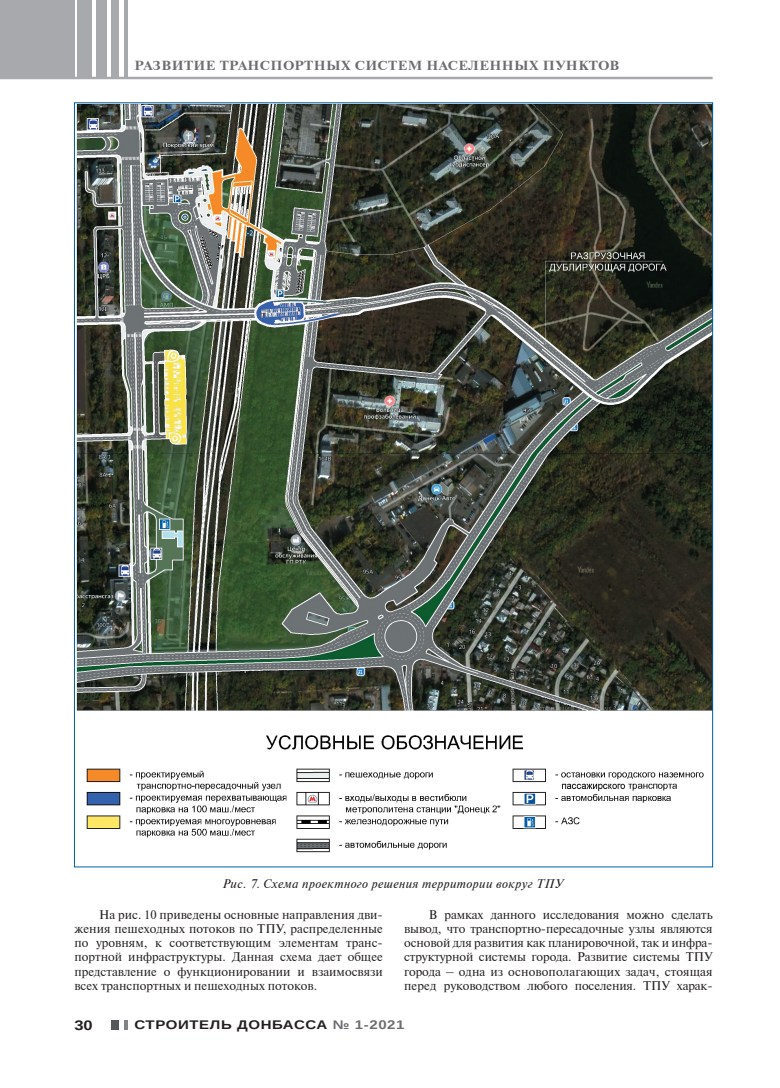
<style>
.page{position:relative;width:780px;height:1088px;background:#fff}
.page>*{position:absolute;margin:0;border:0;box-sizing:border-box;transform-origin:0 0}
.t1{font:700 13.75px "Arimo";color:#231f20;scale:1.2 1}
.t2{font:700 13.12px "Newton C";letter-spacing:.035em;color:#6c6d70;scale:1.1 1}
.t3{font:12.5px/14.1px "Newton C";color:#231f20;text-align:justify}
.t4{font:italic 12.5px "Newton C";letter-spacing:.03em;color:#231f20}
.t5{font:700 12.5px "Arimo";letter-spacing:.04em;color:#231f20;scale:1.2 1}
.s1{color:#6c6d70}
</style>
<div class="page">
<div style="left:0;top:0;width:74px;height:78px;background:#a8a9ad"></div>
<div style="left:78px;top:0;width:14px;height:78px;background:#a8a9ad"></div>
<div style="left:96px;top:0;width:11px;height:78px;background:#a8a9ad"></div>
<div style="left:111px;top:0;width:7px;height:78px;background:#a8a9ad"></div>
<hr style="left:124px;top:0;width:3px;height:78px;background:#a8a9ad">
<div style="left:111px;top:1020px;width:7px;height:9px;background:#57585a"></div>
<svg style="left:124px;top:1020px;width:3px;height:9px"></svg>
<hr style="left:0;top:77px;width:712px;height:2px;background:#a8a9ad">
<img style="left:76px;top:104px;width:635px;height:749px">
<p class="t2" style="left:134px;top:58px;width:442px">РАЗВИТИЕ ТРАНСПОРТНЫХ СИСТЕМ НАСЕЛЕННЫХ ПУНКТОВ</p>
<p class="t4" style="left:222px;top:877px;width:342px">Рис. 7. Схема проектного решения территории вокруг ТПУ</p>
<p class="t3" style="left:74px;top:908px;width:310px;text-indent:25px">На рис. 10 приведены основные направления дви&shy;жения пешеходных потоков по ТПУ, распределенные по уровням, к соответствующим элементам транс&shy;портной инфраструктуры. Данная схема дает общее представление о функционировании и взаимосвязи всех транспортных и пешеходных потоков.</p>
<p class="t3" style="left:404px;top:908px;width:310px;text-indent:25px">В рамках данного исследования можно сделать вывод, что транспортно-пересадочные узлы являются основой для развития как планировочной, так и инфра&shy;структурной системы города. Развитие системы ТПУ города – одна из основополагающих задач, стоящая перед руководством любого поселения. ТПУ харак-</p>
<p class="t1" style="left:74px;top:1016px;width:17px">30</p>
<p class="t5" style="left:134px;top:1016px;width:226px">СТРОИТЕЛЬ ДОНБАССА <span class="s1">№ 1-2021</span></p>
</div>
